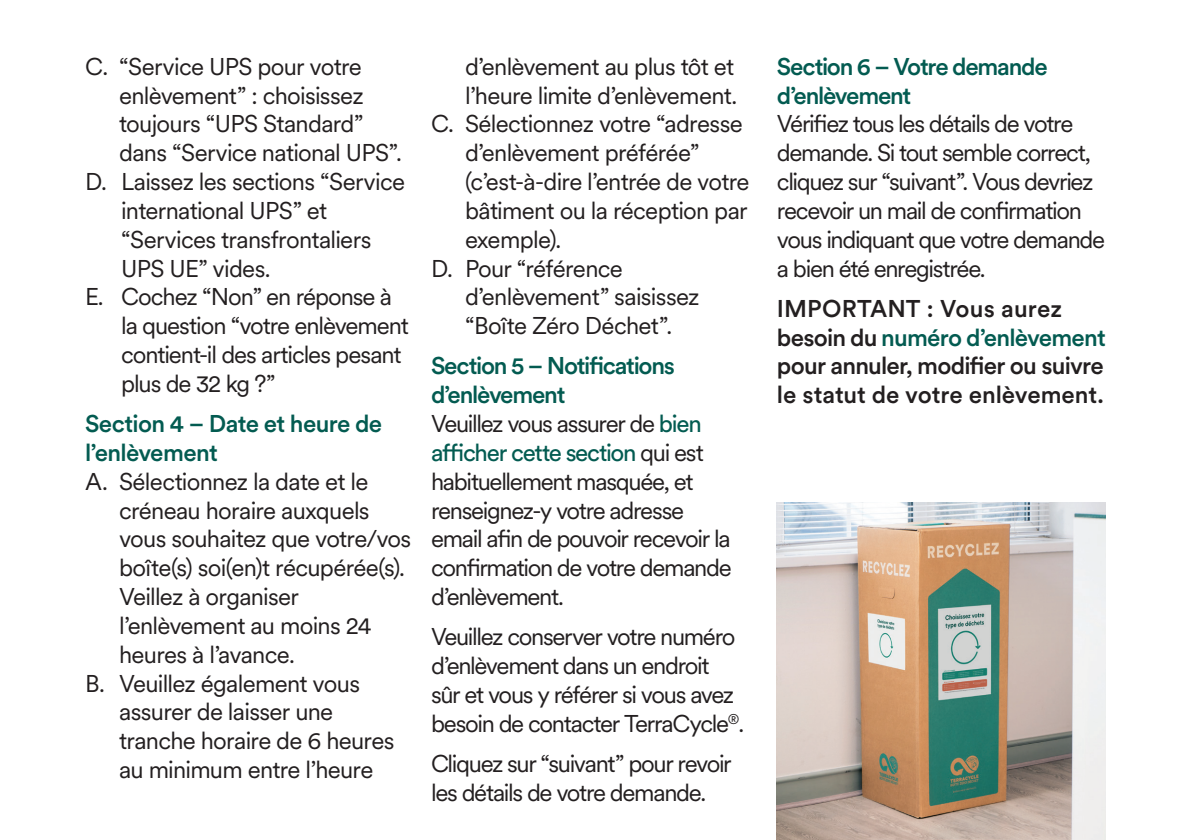
<style>
.page{position:relative;width:1191px;height:840px;background:#fff}
.page>*{position:absolute;margin:0;border:0;box-sizing:border-box;transform-origin:0 0}
.t1{font:24px/28.8px "Circular XX";letter-spacing:-.04em;color:#231f20}
.t2{font:500 24px/28.8px "Circular XX";letter-spacing:-.03em;color:#231f20}
.t3{font:500 24px/28.8px "Circular XX";letter-spacing:-.025em;color:#035b51}
.t4{font:500 24px/28.8px "Circular XX";letter-spacing:-.045em;color:#035b51}
.s1{font-weight:500;color:#035b51}
.s2{color:#035b51}
</style>
<div class="page">
<img style="left:777px;top:502px;width:329px;height:337px">
<p class="t1" style="left:85px;top:51px;width:278px">C. “Service UPS pour votre</p>
<p class="t1" style="left:119px;top:80px;width:246px">enlèvement” : choisissez</p>
<p class="t1" style="left:119px;top:108px;width:246px">toujours “UPS Standard”</p>
<p class="t1" style="left:119px;top:137px;width:284px">dans “Service national UPS”.</p>
<p class="t1" style="left:85px;top:166px;width:321px">D. Laissez les sections “Service</p>
<p class="t1" style="left:121px;top:195px;width:208px">international UPS” et</p>
<p class="t1" style="left:121px;top:224px;width:252px">“Services transfrontaliers</p>
<p class="t1" style="left:121px;top:252px;width:151px">UPS UE” vides.</p>
<p class="t1" style="left:85px;top:281px;width:308px">E. Cochez “Non” en réponse à</p>
<p class="t1" style="left:121px;top:310px;width:289px">la question “votre enlèvement</p>
<p class="t1" style="left:121px;top:339px;width:282px">contient-il des articles pesant</p>
<p class="t1" style="left:121px;top:368px;width:156px">plus de 32 kg ?”</p>
<p class="t3" style="left:85px;top:408px;width:299px">Section 4 – Date et heure de l’enlèvement</p>
<p class="t1" style="left:85px;top:465px;width:285px">A. Sélectionnez la date et le</p>
<p class="t1" style="left:119px;top:494px;width:252px">créneau horaire auxquels</p>
<p class="t1" style="left:119px;top:523px;width:294px">vous souhaitez que votre/vos</p>
<p class="t1" style="left:119px;top:552px;width:287px">boîte(s) soi(en)t récupérée(s).</p>
<p class="t1" style="left:119px;top:581px;width:181px">Veillez à organiser</p>
<p class="t1" style="left:119px;top:609px;width:254px">l’enlèvement au moins 24</p>
<p class="t1" style="left:119px;top:638px;width:177px">heures à l’avance.</p>
<p class="t1" style="left:85px;top:667px;width:276px">B. Veuillez également vous</p>
<p class="t1" style="left:119px;top:696px;width:216px">assurer de laisser une</p>
<p class="t1" style="left:119px;top:725px;width:277px">tranche horaire de 6 heures</p>
<p class="t1" style="left:119px;top:753px;width:256px">au minimum entre l’heure</p>
<p class="t1" style="left:465px;top:51px;width:271px">d’enlèvement au plus tôt et</p>
<p class="t1" style="left:465px;top:80px;width:274px">l’heure limite d’enlèvement.</p>
<p class="t1" style="left:431px;top:108px;width:313px">C. Sélectionnez votre “adresse</p>
<p class="t1" style="left:465px;top:137px;width:236px">d’enlèvement préférée”</p>
<p class="t1" style="left:465px;top:166px;width:286px">(c’est-à-dire l’entrée de votre</p>
<p class="t1" style="left:465px;top:195px;width:284px">bâtiment ou la réception par</p>
<p class="t1" style="left:465px;top:224px;width:98px">exemple).</p>
<p class="t1" style="left:431px;top:252px;width:193px">D. Pour “référence</p>
<p class="t1" style="left:465px;top:281px;width:236px">d’enlèvement” saisissez</p>
<p class="t1" style="left:465px;top:310px;width:209px">“Boîte Zéro Déchet”.</p>
<p class="t1" style="left:431px;top:350px;width:302px"><span class="s1">Section 5 – Notifications d’enlèvement<br></span>Veuillez vous assurer de <span class="s2">bien afficher cette section</span> qui est habituellement masquée, et renseignez-y votre adresse email afin de pouvoir recevoir la confirmation de votre demande d’enlèvement.</p>
<p class="t1" style="left:431px;top:621px;width:315px">Veuillez conserver votre numéro d’enlèvement dans un endroit sûr et vous y référer si vous avez besoin de contacter TerraCycle<sup>®</sup>.</p>
<p class="t1" style="left:431px;top:747px;width:302px">Cliquez sur “suivant” pour revoir les détails de votre demande.</p>
<p class="t4" style="left:777px;top:51px;width:272px">Section 6 – Votre demande d’enlèvement</p>
<p class="t1" style="left:777px;top:108px;width:330px">Vérifiez tous les détails de votre demande. Si tout semble correct, cliquez sur “suivant”. Vous devriez recevoir un mail de confirmation vous indiquant que votre demande a bien été enregistrée.</p>
<p class="t2" style="left:777px;top:293px;width:330px">IMPORTANT : Vous aurez besoin du <span class="s2">numéro d’enlèvement </span>pour annuler, modifier ou suivre le statut de votre enlèvement.</p>
</div>
